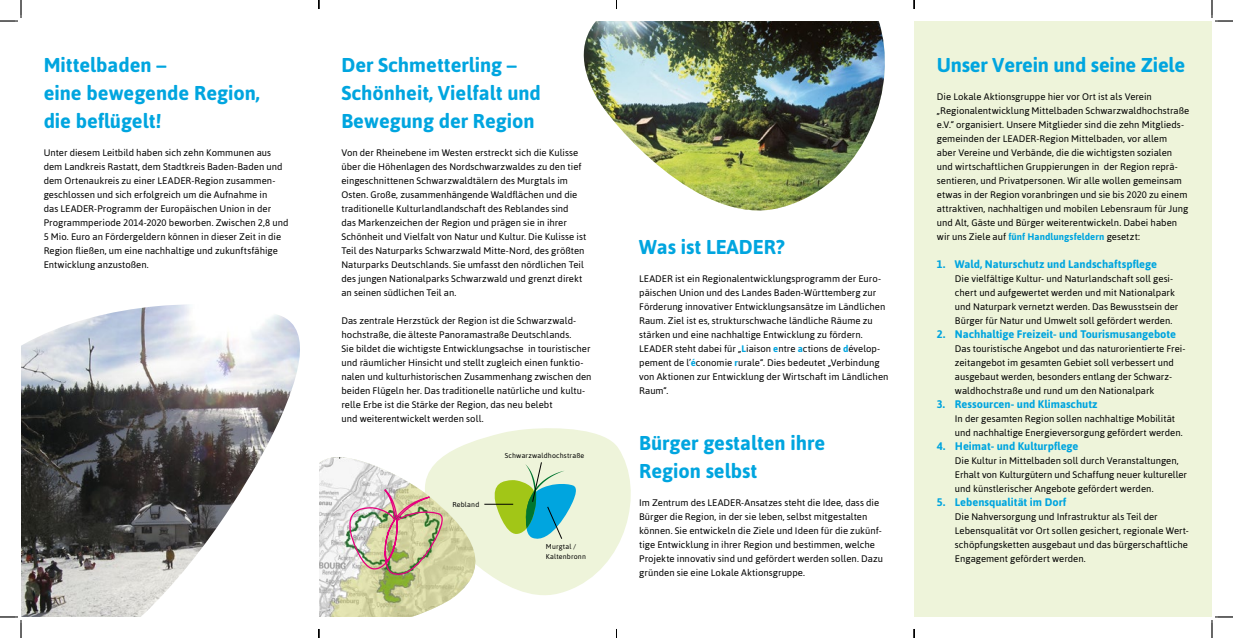
<style>
.page{position:relative;width:1233px;height:638px;background:#fff}
.page>*{position:absolute;margin:0;border:0;box-sizing:border-box;transform-origin:0 0}
.t1{font:700 20px/28px "Asap";color:#00a5df}
.t2{font:700 11px "Asap";color:#00a5df}
.t3{font:9.5px/14px "Asap";color:#000}
.t4{font:7px/10.7px "Asap";letter-spacing:.025em;color:#000}
.s1{font-weight:700;color:#00a5df}
</style>
<div class="page">
<div style="left:914px;top:21px;width:298px;height:595px;background:#eef4da"></div>
<img style="left:21px;top:304px;width:279px;height:312px">
<svg style="left:456px;top:428px;width:175px;height:167px;fill:#eef4da"></svg>
<img style="left:583px;top:21px;width:302px;height:190px">
<svg style="left:445px;top:449px;width:56px;height:146px"></svg>
<img style="left:319px;top:457px;width:178px;height:159px">
<img style="left:347px;top:455px;width:98px;height:127px">
<svg style="left:484px;top:461px;width:94px;height:83px;background:#a1d2ad"></svg>
<div style="left:288px;top:436px;width:30px;height:180px;background:#fff"></div>
<svg style="left:0;top:0;width:22px;height:22px"></svg>
<svg style="left:0;top:616px;width:22px;height:21px"></svg>
<svg style="left:1211px;top:0;width:22px;height:22px"></svg>
<svg style="left:1211px;top:616px;width:22px;height:21px"></svg>
<svg style="left:913px;top:0;width:2px;height:9px"></svg>
<svg style="left:913px;top:629px;width:2px;height:8px"></svg>
<h1 class="t1" style="left:44px;top:50px;width:218px">Mittelbaden –<br>eine bewegende Region, die beflügelt!</h1>
<p class="t3" style="left:44px;top:145px;width:246px">Unter diesem Leitbild haben sich zehn Kommunen aus dem Landkreis Rastatt, dem Stadtkreis Baden-Baden und dem Ortenaukreis zu einer LEADER-Region zusammen&shy;geschlossen und sich erfolgreich um die Aufnahme in<br>das LEADER-Programm der Europäischen Union in der Programmperiode 2014-2020 beworben. Zwischen 2,8 und 5 Mio. Euro an Fördergeldern können in dieser Zeit in die Region fließen, um eine nachhaltige und zukunftsfähige Entwicklung anzustoßen.</p>
<h1 class="t1" style="left:341px;top:50px;width:201px">Der Schmetterling –<br>Schönheit, Vielfalt und<br>Bewegung der Region</h1>
<p class="t3" style="left:341px;top:145px;width:246px">Von der Rheinebene im Westen erstreckt sich die Kulisse über die Höhenlagen des Nordschwarzwaldes zu den tief eingeschnittenen Schwarzwaldtälern des Murgtals im Osten. Große, zusammenhängende Waldflächen und die traditionelle Kulturlandlandschaft des Reblandes sind<br>das Markenzeichen der Region und prägen sie in ihrer Schönheit und Vielfalt von Natur und Kultur. Die Kulisse ist Teil des Naturparks Schwarzwald Mitte-Nord, des größten Naturparks Deutschlands. Sie umfasst den nördlichen Teil des jungen Nationalparks Schwarzwald und grenzt direkt an seinen südlichen Teil an.</p>
<p class="t3" style="left:341px;top:313px;width:252px">Das zentrale Herzstück der Region ist die Schwarzwald&shy;hochstraße, die älteste Panoramastraße Deutschlands.<br>Sie bildet die wichtigste Entwicklungsachse in touristischer und räumlicher Hinsicht und stellt zugleich einen funktio&shy;nalen und kulturhistorischen Zusammenhang zwischen den beiden Flügeln her. Das traditionelle natürliche und kultu&shy;relle Erbe ist die Stärke der Region, das neu belebt<br>und weiterentwickelt werden soll.</p>
<p class="t4" style="left:452px;top:498px;width:28px">Rebland</p>
<p class="t4" style="left:505px;top:449px;width:81px">Schwarzwaldhochstraße</p>
<p class="t4" style="left:546px;top:540px;width:41px">Murgtal /<br>Kaltenbronn</p>
<h1 class="t1" style="left:639px;top:232px;width:147px">Was ist LEADER?</h1>
<p class="t3" style="left:639px;top:271px;width:251px">LEADER ist ein Regionalentwicklungsprogramm der Euro&shy;päischen Union und des Landes Baden-Württemberg zur Förderung innovativer Entwicklungsansätze im Ländlichen Raum. Ziel ist es, strukturschwache ländliche Räume zu stärken und eine nachhaltige Entwicklung zu fördern.<br>LEADER steht dabei für „<span class="s1">L</span>iaison <span class="s1">e</span>ntre <span class="s1">a</span>ctions de <span class="s1">d</span>évelop&shy;pement de l’<span class="s1">é</span>conomie <span class="s1">r</span>urale“. Dies bedeutet „Verbindung von Aktionen zur Entwicklung der Wirtschaft im Ländlichen Raum“.</p>
<h1 class="t1" style="left:639px;top:428px;width:188px">Bürger gestalten ihre<br>Region selbst</h1>
<p class="t3" style="left:639px;top:495px;width:245px">Im Zentrum des LEADER-Ansatzes steht die Idee, dass die Bürger die Region, in der sie leben, selbst mitgestalten können. Sie entwickeln die Ziele und Ideen für die zukünf&shy;tige Entwicklung in ihrer Region und bestimmen, welche Projekte innovativ sind und gefördert werden sollen. Dazu gründen sie eine Lokale Aktionsgruppe.</p>
<h1 class="t1" style="left:937px;top:50px;width:250px">Unser Verein und seine Ziele</h1>
<p class="t3" style="left:937px;top:89px;width:254px">Die Lokale Aktionsgruppe hier vor Ort ist als Verein „Regionalentwicklung Mittelbaden Schwarzwaldhochstraße e.V.“ organisiert. Unsere Mitglieder sind die zehn Mitglieds&shy;gemeinden der LEADER-Region Mittelbaden, vor allem<br>aber Vereine und Verbände, die die wichtigsten sozialen und wirtschaftlichen Gruppierungen in der Region reprä&shy;sentieren, und Privatpersonen. Wir alle wollen gemeinsam etwas in der Region voranbringen und sie bis 2020 zu einem attraktiven, nachhaltigen und mobilen Lebensraum für Jung und Alt, Gäste und Bürger weiterentwickeln. Dabei haben wir uns Ziele auf <span class="s1">fünf Handlungsfeldern</span> gesetzt:</p>
<p class="t2" style="left:937px;top:257px;width:222px">1. Wald, Naturschutz und Landschaftspflege</p>
<p class="t3" style="left:955px;top:271px;width:225px">Die vielfältige Kultur- und Naturlandschaft soll gesi&shy;chert und aufgewertet werden und mit Nationalpark und Naturpark vernetzt werden. Das Bewusstsein der Bürger für Natur und Umwelt soll gefördert werden.</p>
<p class="t2" style="left:937px;top:327px;width:241px">2. Nachhaltige Freizeit- und Tourismusangebote</p>
<p class="t3" style="left:955px;top:341px;width:232px">Das touristische Angebot und das naturorientierte Frei&shy;zeitangebot im gesamten Gebiet soll verbessert und ausgebaut werden, besonders entlang der Schwarz&shy;waldhochstraße und rund um den Nationalpark</p>
<p class="t2" style="left:937px;top:397px;width:162px">3. Ressourcen- und Klimaschutz</p>
<p class="t3" style="left:955px;top:411px;width:229px">In der gesamten Region sollen nachhaltige Mobilität und nachhaltige Energieversorgung gefördert werden.</p>
<p class="t2" style="left:937px;top:439px;width:143px">4. Heimat- und Kulturpflege</p>
<p class="t3" style="left:955px;top:453px;width:234px">Die Kultur in Mittelbaden soll durch Veranstaltungen,<br>Erhalt von Kulturgütern und Schaffung neuer kultureller und künstlerischer Angebote gefördert werden.</p>
<p class="t2" style="left:937px;top:495px;width:131px">5. Lebensqualität im Dorf</p>
<p class="t3" style="left:955px;top:509px;width:236px">Die Nahversorgung und Infrastruktur als Teil der Lebensqualität vor Ort sollen gesichert, regionale Wert&shy;schöpfungsketten ausgebaut und das bürgerschaftliche Engagement gefördert werden.</p>
</div>
